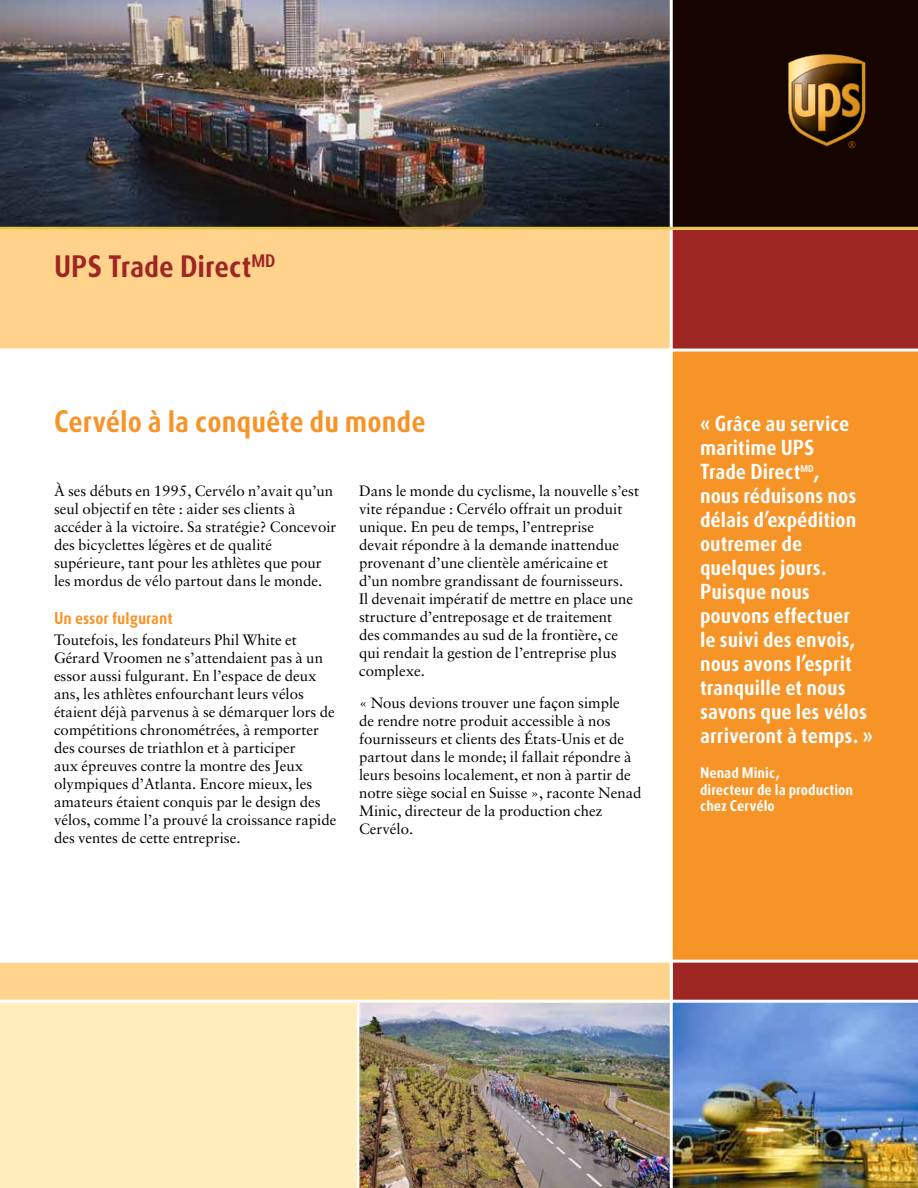
<style>
.page{position:relative;width:918px;height:1188px;background:#fff}
.page>*{position:absolute;margin:0;border:0;box-sizing:border-box;transform-origin:0 0}
.t1{font:700 condensed 30px "UPS Sans";color:#f79428}
.t2{font:700 condensed 30px "UPS Sans";color:#9e2623}
.t3{font:700 condensed 21px/24px "UPS Sans";color:#fff}
.t4{font:700 condensed 16.5px "UPS Sans";color:#f79428}
.t5{font:15px/18px "Sabon";color:#000}
.t6{font:700 condensed 15px/16.5px "UPS Sans";color:#fff}
</style>
<div class="page">
<img style="left:0;top:0;width:670px;height:227px">
<div style="left:673px;top:0;width:245px;height:228px;background:#150400"></div>
<svg style="left:788px;top:54px;width:78px;height:94px"></svg>
<div style="left:673px;top:349px;width:245px;height:613px;background:#f79428"></div>
<img style="left:360px;top:1003px;width:558px;height:185px">
<div style="left:673px;top:230px;width:245px;height:119px;background:#9e2623"></div>
<div style="left:0;top:230px;width:670px;height:119px;background:#ffd38c"></div>
<div style="left:673px;top:962px;width:245px;height:41px;background:#9e2623"></div>
<div style="left:0;top:962px;width:673px;height:41px;background:#ffd38c"></div>
<div style="left:0;top:1003px;width:356px;height:185px;background:#feb"></div>
<hr style="left:0;top:349px;width:918px;height:3px;background:#fff">
<hr style="left:0;top:1000px;width:918px;height:3px;background:#fff">
<hr style="left:0;top:960px;width:918px;height:3px;background:#fff">
<hr style="left:670px;top:0;width:3px;height:1188px;background:#fff">
<hr style="left:0;top:227px;width:918px;height:3px;background:#e9c449">
<h1 class="t2" style="left:54px;top:249px;width:223px">UPS Trade Direct<sup>MD</sup></h1>
<h1 class="t1" style="left:54px;top:404px;width:373px">Cervélo à la conquête du monde</h1>
<p class="t5" style="left:54px;top:482px;width:284px">À ses débuts en 1995, Cervélo n’avait qu’un seul objectif en tête : aider ses clients à accéder à la victoire. Sa stratégie? Concevoir des bicyclettes légères et de qualité supérieure, tant pour les athlètes que pour les mordus de vélo partout dans le monde.</p>
<p class="t4" style="left:54px;top:609px;width:120px">Un essor fulgurant</p>
<p class="t5" style="left:54px;top:630px;width:284px">Toutefois, les fondateurs Phil White et Gérard Vroomen ne s’attendaient pas à un essor aussi fulgurant. En l’espace de deux ans, les athlètes enfourchant leurs vélos étaient déjà parvenus à se démarquer lors de compétitions chronométrées, à remporter des courses de triathlon et à participer<br>aux épreuves contre la montre des Jeux olympiques d’Atlanta. Encore mieux, les amateurs étaient conquis par le design des vélos, comme l’a prouvé la croissance rapide des ventes de cette entreprise.</p>
<p class="t5" style="left:359px;top:482px;width:281px">Dans le monde du cyclisme, la nouvelle s’est vite répandue : Cervélo offrait un produit unique. En peu de temps, l’entreprise<br>devait répondre à la demande inattendue provenant d’une clientèle américaine et d’un nombre grandissant de fournisseurs.<br>Il devenait impératif de mettre en place une structure d’entreposage et de traitement<br>des commandes au sud de la frontière, ce qui rendait la gestion de l’entreprise plus complexe.</p>
<p class="t5" style="left:359px;top:693px;width:284px">« Nous devions trouver une façon simple<br>de rendre notre produit accessible à nos fournisseurs et clients des États-Unis et de partout dans le monde; il fallait répondre à leurs besoins localement, et non à partir de notre siège social en Suisse », raconte Nenad Minic, directeur de la production chez Cervélo.</p>
<p class="t3" style="left:700px;top:412px;width:175px">« Grâce au service maritime UPS<br>Trade Direct<sup>MD</sup>,<br>nous réduisons nos délais d’expédition outremer de quelques jours.<br>Puisque nous pouvons effectuer<br>le suivi des envois, nous avons l’esprit tranquille et nous savons que les vélos arriveront à temps. »</p>
<p class="t6" style="left:700px;top:765px;width:155px">Nenad Minic,<br>directeur de la production chez Cervélo</p>
</div>
